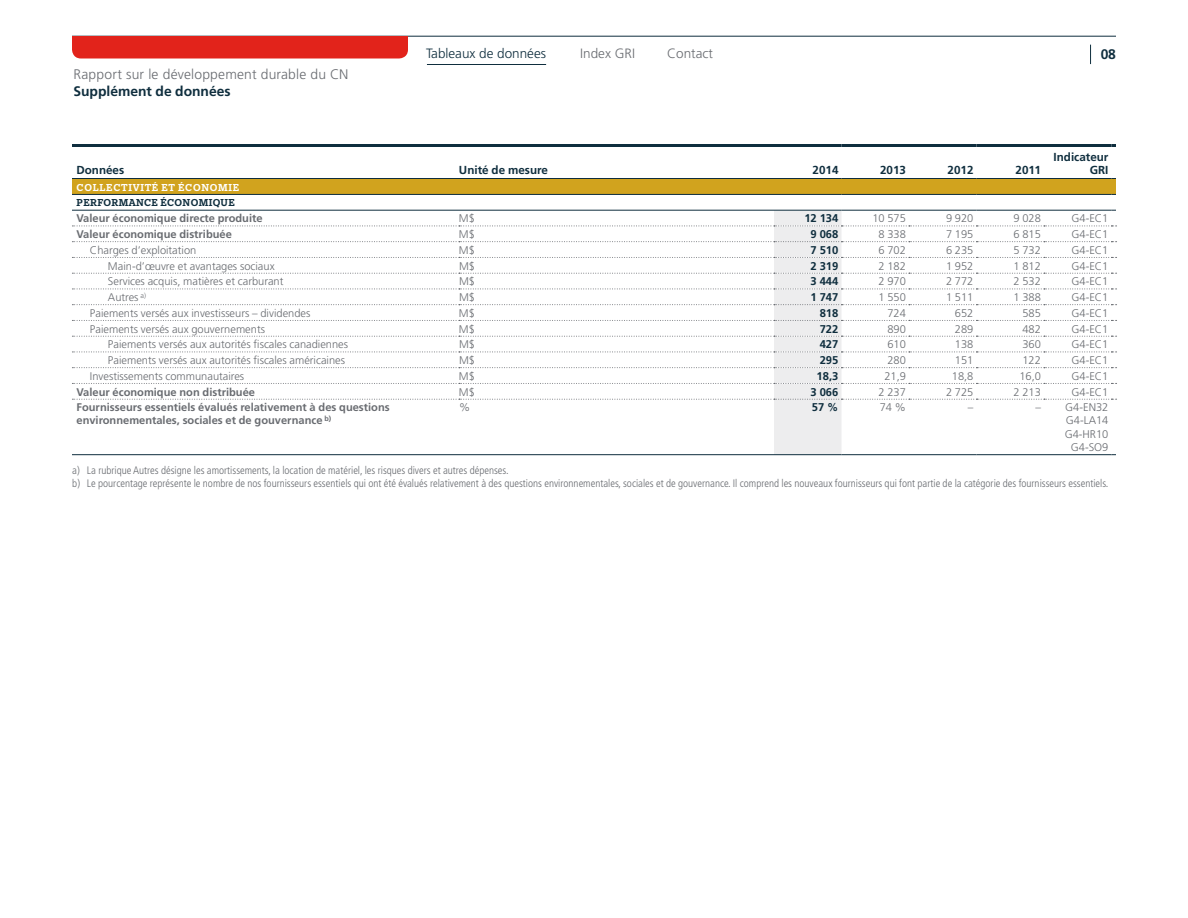
<style>
.page{position:relative;width:1188px;height:918px;background:#fff}
.page>*{position:absolute;margin:0;border:0;box-sizing:border-box;transform-origin:0 0}
.t1{font:300 13.8px "Frutiger";letter-spacing:.015em;color:#696c71}
.t2{font:700 13.8px "Frutiger";color:#0f2e3e}
.t3{font:300 13.5px "Frutiger";color:#0f2e3e}
.t4{font:300 13.5px "Frutiger";color:#696c71}
.t5{font:700 11.7px/12.8px "Frutiger";color:#0f2e3e;text-align:right}
.t6{font:700 11.25px "Frutiger";color:#0f2e3e}
.t7{font:300 11.1px/13px "Frutiger";color:#696c71;text-align:right}
.t8{font:700 11.1px/13px "Frutiger";color:#696c71}
.t9{font:500 10.95px "Egyptian Slate Pro";letter-spacing:.065em;color:#fff}
.t10{font:500 10.95px "Egyptian Slate Pro";letter-spacing:.035em;color:#0f2e3e}
.t11{font:300 condensed 10.8px/12.8px "Frutiger";color:#696c71}
</style>
<div class="page">
<svg style="left:1112px;top:144px;width:4px;height:3px"></svg>
<hr style="left:72px;top:144px;width:387px;height:3px;background:#0f2e3e">
<hr style="left:459px;top:144px;width:315px;height:3px;background:#0f2e3e">
<hr style="left:774px;top:144px;width:68px;height:3px;background:#0f2e3e">
<hr style="left:842px;top:144px;width:67px;height:3px;background:#0f2e3e">
<hr style="left:909px;top:144px;width:67px;height:3px;background:#0f2e3e">
<hr style="left:976px;top:144px;width:68px;height:3px;background:#0f2e3e">
<hr style="left:1044px;top:144px;width:68px;height:3px;background:#0f2e3e">
<svg style="left:72px;top:178px;width:1044px;height:17px;background:#ba9522"></svg>
<svg style="left:72px;top:210px;width:1045px;height:245px"></svg>
<hr style="left:72px;top:36px;width:1044px;height:1px;background:#0f2e3e">
<div style="left:72px;top:36px;width:336px;height:22px;background:#e2231b"></div>
<svg style="left:1090px;top:45px;width:1px;height:19px"></svg>
<hr style="left:427px;top:64px;width:119px;height:1px;background:#0f2e3e">
<p class="t1" style="left:74px;top:67px;width:277px">Rapport sur le développement durable du CN</p>
<p class="t2" style="left:74px;top:83px;width:159px">Supplément de données</p>
<p class="t3" style="left:426px;top:46px;width:122px">Tableaux de données</p>
<p class="t4" style="left:580px;top:46px;width:56px">Index GRI</p>
<p class="t4" style="left:667px;top:46px;width:47px">Contact</p>
<p class="t2" style="left:1101px;top:46px;width:17px">08</p>
<p class="t5" style="left:76px;top:164px;width:49px">Données</p>
<p class="t5" style="left:459px;top:164px;width:90px">Unité de mesure</p>
<p class="t5" style="left:813px;top:164px;width:27px">2014</p>
<p class="t5" style="left:880px;top:164px;width:27px">2013</p>
<p class="t5" style="left:948px;top:164px;width:27px">2012</p>
<p class="t5" style="left:1015px;top:164px;width:27px">2011</p>
<p class="t5" style="left:1054px;top:151px;width:56px">Indicateur<br>GRI</p>
<p class="t9" style="left:77px;top:181px;width:164px">COLLECTIVITÉ ET ÉCONOMIE</p>
<p class="t10" style="left:77px;top:197px;width:160px">PERFORMANCE ÉCONOMIQUE</p>
<p class="t8" style="left:76px;top:212px;width:188px">Valeur économique directe produite</p>
<p class="t7" style="left:459px;top:212px;width:18px">M$</p>
<p class="t6" style="left:804px;top:212px;width:36px">12 134</p>
<p class="t7" style="left:872px;top:212px;width:35px">10 575</p>
<p class="t7" style="left:946px;top:212px;width:29px">9 920</p>
<p class="t7" style="left:1014px;top:212px;width:29px">9 028</p>
<p class="t7" style="left:1071px;top:212px;width:39px">G4-EC1</p>
<p class="t8" style="left:76px;top:228px;width:157px">Valeur économique distribuée</p>
<p class="t7" style="left:459px;top:228px;width:18px">M$</p>
<p class="t6" style="left:811px;top:228px;width:29px">9 068</p>
<p class="t7" style="left:879px;top:228px;width:29px">8 338</p>
<p class="t7" style="left:946px;top:228px;width:29px">7 195</p>
<p class="t7" style="left:1014px;top:228px;width:29px">6 815</p>
<p class="t7" style="left:1071px;top:228px;width:39px">G4-EC1</p>
<p class="t7" style="left:90px;top:244px;width:108px">Charges d’exploitation</p>
<p class="t7" style="left:459px;top:244px;width:18px">M$</p>
<p class="t6" style="left:811px;top:243px;width:29px">7 510</p>
<p class="t7" style="left:879px;top:244px;width:29px">6 702</p>
<p class="t7" style="left:946px;top:244px;width:29px">6 235</p>
<p class="t7" style="left:1014px;top:244px;width:29px">5 732</p>
<p class="t7" style="left:1071px;top:244px;width:39px">G4-EC1</p>
<p class="t7" style="left:108px;top:259px;width:168px">Main-d’œuvre et avantages sociaux</p>
<p class="t7" style="left:459px;top:259px;width:18px">M$</p>
<p class="t6" style="left:811px;top:259px;width:29px">2 319</p>
<p class="t7" style="left:879px;top:259px;width:29px">2 182</p>
<p class="t7" style="left:946px;top:259px;width:29px">1 952</p>
<p class="t7" style="left:1014px;top:259px;width:29px">1 812</p>
<p class="t7" style="left:1071px;top:259px;width:39px">G4-EC1</p>
<p class="t7" style="left:108px;top:275px;width:177px">Services acquis, matières et carburant</p>
<p class="t7" style="left:459px;top:275px;width:18px">M$</p>
<p class="t6" style="left:811px;top:275px;width:29px">3 444</p>
<p class="t7" style="left:879px;top:275px;width:29px">2 970</p>
<p class="t7" style="left:946px;top:275px;width:29px">2 772</p>
<p class="t7" style="left:1014px;top:275px;width:29px">2 532</p>
<p class="t7" style="left:1071px;top:275px;width:39px">G4-EC1</p>
<p class="t7" style="left:108px;top:291px;width:40px">Autres <sup>a)</sup></p>
<p class="t7" style="left:459px;top:291px;width:18px">M$</p>
<p class="t6" style="left:811px;top:291px;width:29px">1 747</p>
<p class="t7" style="left:879px;top:291px;width:29px">1 550</p>
<p class="t7" style="left:946px;top:291px;width:29px">1 511</p>
<p class="t7" style="left:1014px;top:291px;width:29px">1 388</p>
<p class="t7" style="left:1071px;top:291px;width:39px">G4-EC1</p>
<p class="t7" style="left:90px;top:307px;width:222px">Paiements versés aux investisseurs – dividendes</p>
<p class="t7" style="left:459px;top:307px;width:18px">M$</p>
<p class="t6" style="left:820px;top:306px;width:20px">818</p>
<p class="t7" style="left:887px;top:307px;width:20px">724</p>
<p class="t7" style="left:955px;top:307px;width:20px">652</p>
<p class="t7" style="left:1022px;top:307px;width:20px">585</p>
<p class="t7" style="left:1071px;top:307px;width:39px">G4-EC1</p>
<p class="t7" style="left:90px;top:322px;width:177px">Paiements versés aux gouvernements</p>
<p class="t7" style="left:459px;top:322px;width:18px">M$</p>
<p class="t6" style="left:820px;top:322px;width:20px">722</p>
<p class="t7" style="left:887px;top:322px;width:20px">890</p>
<p class="t7" style="left:955px;top:322px;width:20px">289</p>
<p class="t7" style="left:1022px;top:322px;width:20px">482</p>
<p class="t7" style="left:1071px;top:322px;width:39px">G4-EC1</p>
<p class="t7" style="left:108px;top:338px;width:242px">Paiements versés aux autorités fiscales canadiennes</p>
<p class="t7" style="left:459px;top:338px;width:18px">M$</p>
<p class="t6" style="left:820px;top:338px;width:20px">427</p>
<p class="t7" style="left:887px;top:338px;width:20px">610</p>
<p class="t7" style="left:955px;top:338px;width:20px">138</p>
<p class="t7" style="left:1022px;top:338px;width:20px">360</p>
<p class="t7" style="left:1071px;top:338px;width:39px">G4-EC1</p>
<p class="t7" style="left:108px;top:354px;width:239px">Paiements versés aux autorités fiscales américaines</p>
<p class="t7" style="left:459px;top:354px;width:18px">M$</p>
<p class="t6" style="left:820px;top:354px;width:20px">295</p>
<p class="t7" style="left:887px;top:354px;width:20px">280</p>
<p class="t7" style="left:955px;top:354px;width:20px">151</p>
<p class="t7" style="left:1022px;top:354px;width:20px">122</p>
<p class="t7" style="left:1071px;top:354px;width:39px">G4-EC1</p>
<p class="t7" style="left:90px;top:370px;width:156px">Investissements communautaires</p>
<p class="t7" style="left:459px;top:370px;width:18px">M$</p>
<p class="t6" style="left:817px;top:369px;width:23px">18,3</p>
<p class="t7" style="left:884px;top:370px;width:23px">21,9</p>
<p class="t7" style="left:952px;top:370px;width:23px">18,8</p>
<p class="t7" style="left:1019px;top:370px;width:23px">16,0</p>
<p class="t7" style="left:1071px;top:370px;width:39px">G4-EC1</p>
<p class="t8" style="left:76px;top:385px;width:180px">Valeur économique non distribuée</p>
<p class="t7" style="left:459px;top:385px;width:18px">M$</p>
<p class="t6" style="left:811px;top:385px;width:29px">3 066</p>
<p class="t7" style="left:879px;top:385px;width:29px">2 237</p>
<p class="t7" style="left:946px;top:385px;width:29px">2 725</p>
<p class="t7" style="left:1014px;top:385px;width:29px">2 213</p>
<p class="t7" style="left:1071px;top:385px;width:39px">G4-EC1</p>
<p class="t8" style="left:76px;top:401px;width:315px">Fournisseurs essentiels évalués relativement à des questions environnementales, sociales et de gouvernance <sup>b)</sup></p>
<p class="t7" style="left:459px;top:401px;width:13px">%</p>
<p class="t6" style="left:812px;top:401px;width:28px">57 %</p>
<p class="t7" style="left:880px;top:401px;width:28px">74 %</p>
<p class="t7" style="left:968px;top:401px;width:7px">–</p>
<p class="t7" style="left:1035px;top:401px;width:75px">– G4-EN32<br>G4-LA14<br>G4-HR10<br>G4-SO9</p>
<p class="t11" style="left:72px;top:464px;width:1038px">a) La rubrique Autres désigne les amortissements, la location de matériel, les risques divers et autres dépenses.<br>b) Le pourcentage représente le nombre de nos fournisseurs essentiels qui ont été évalués relativement à des questions environnementales, sociales et de gouvernance. Il comprend les nouveaux fournisseurs qui font partie de la catégorie des fournisseurs essentiels.</p>
</div>
